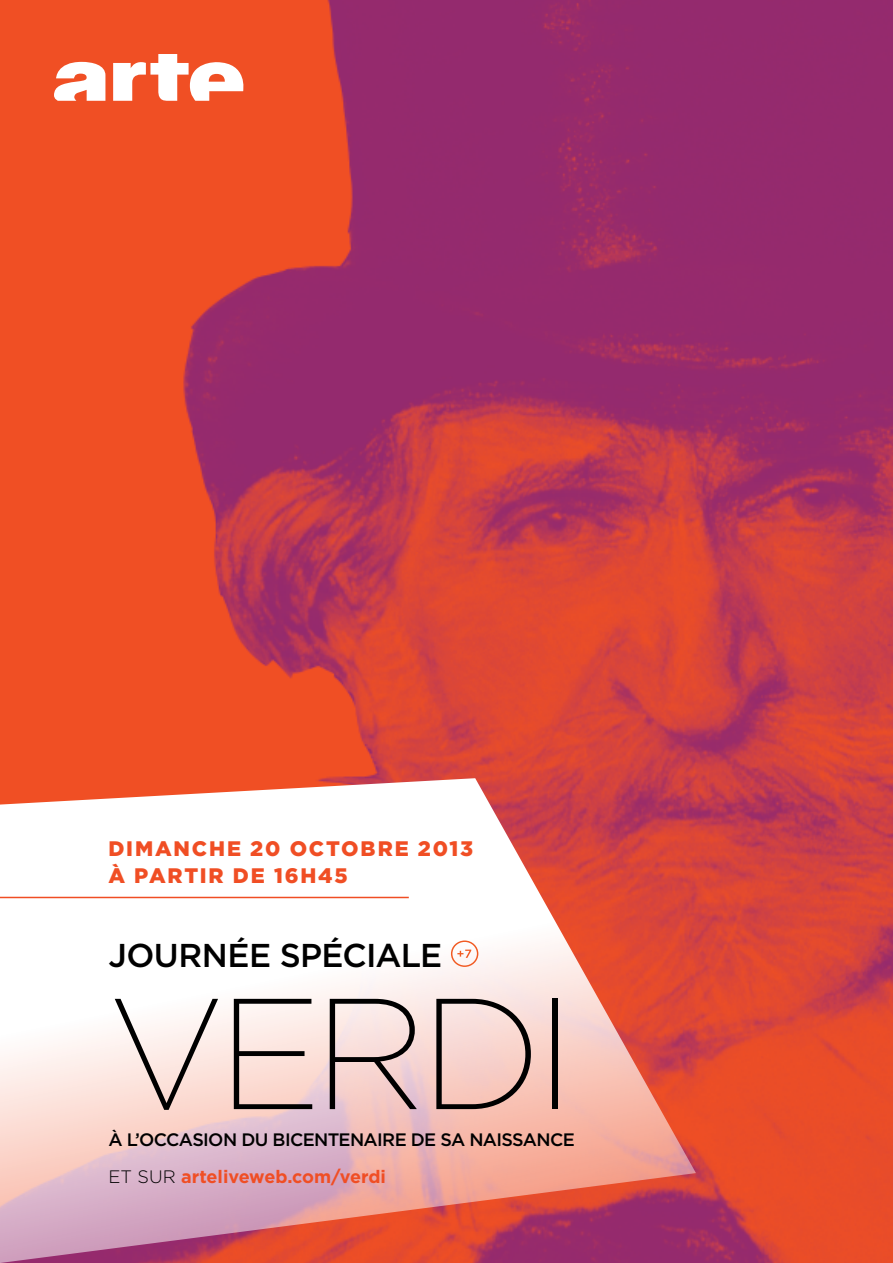
<style>
.page{position:relative;width:893px;height:1263px;background:#fff}
.page>*{position:absolute;margin:0;border:0;box-sizing:border-box;transform-origin:0 0}
.t1{font:200 157.5px "Gotham";letter-spacing:-.045em;color:#000}
.t2{font:500 33px "Gotham";letter-spacing:-.02em;color:#000}
.t3{font:900 21px/27px "Gotham";letter-spacing:.085em;color:#f04e24}
.t4{font:500 18px/36.9px "Gotham";letter-spacing:-.035em;color:#000}
.s1{font-weight:300}
.s2{font-weight:700;color:#f04e24}
</style>
<div class="page">
<img style="left:0;top:0;width:893px;height:1263px">
<svg style="left:0;top:778px;width:696px;height:485px"></svg>
<hr style="left:0;top:897px;width:409px;height:1px;background:#f04e24">
<svg style="left:451px;top:940px;width:27px;height:27px"></svg>
<svg style="left:54px;top:54px;width:194px;height:47px"></svg>
<p class="t3" style="left:108px;top:834px;width:366px">DIMANCHE 20 OCTOBRE 2013<br>À PARTIR DE 16H45</p>
<h2 class="t2" style="left:108px;top:934px;width:335px">JOURNÉE SPÉCIALE</h2>
<h1 class="t1" style="left:108px;top:955px;width:469px">VERDI</h1>
<p class="t4" style="left:108px;top:1121px;width:468px">À L’OCCASION DU BICENTENAIRE DE SA NAISSANCE<br><span class="s1">ET SUR</span> <span class="s2">arteliveweb.com/verdi</span></p>
</div>
